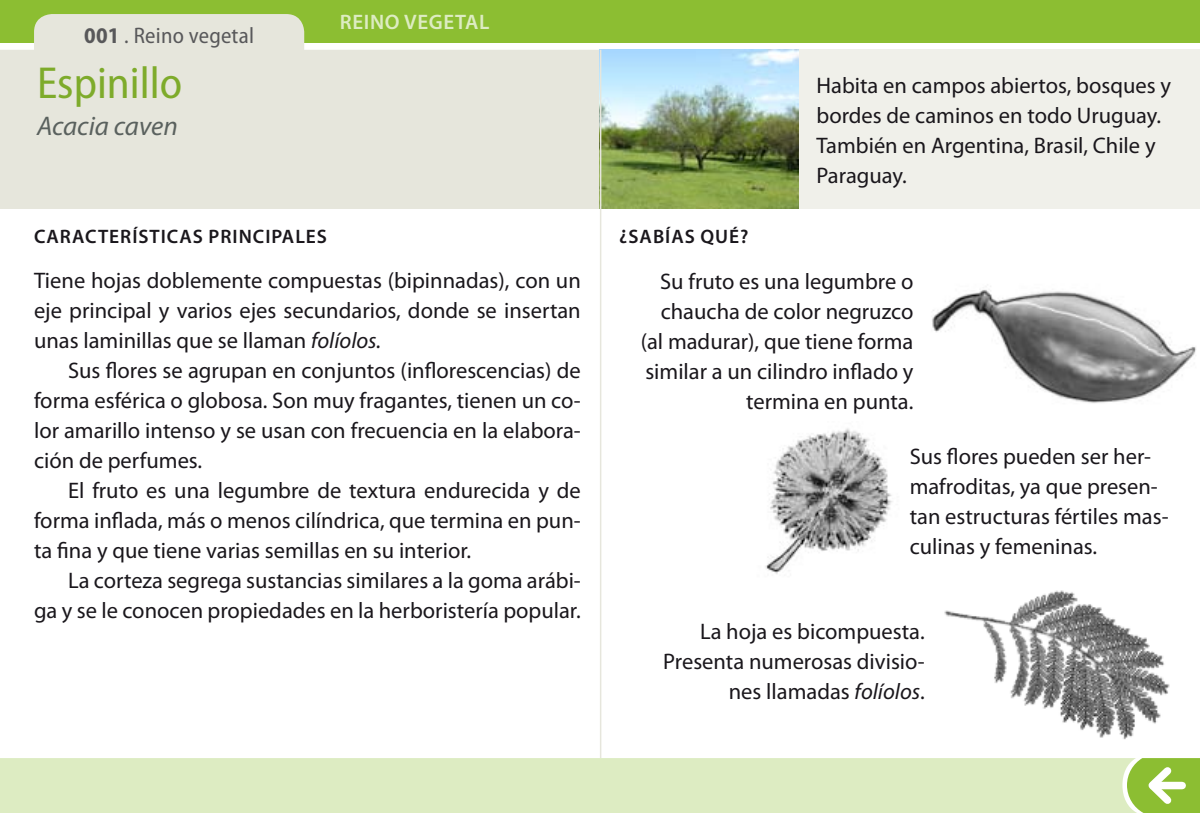
<style>
.page{position:relative;width:1200px;height:813px;background:#fff}
.page>*{position:absolute;margin:0;border:0;box-sizing:border-box;transform-origin:0 0}
.t1{font:semi-condensed 45px "Myriad Pro";color:#8cbe32}
.t2{font:italic 27px "Myriad Pro";color:#646c6e}
.TEXTO_1{font:22.5px/30px "Myriad Pro";color:#1a171c;text-align:right}
.TEXTO_2{font:22.5px/30px "Myriad Pro";color:#1a171c;text-align:justify}
.GLOSARIO_DEFINICIÓN{font:22.5px/30px "Myriad Pro";color:#1a171c}
.t3{font:semi-condensed 22.5px "Myriad Pro";letter-spacing:.01em;color:#58585a}
.t4{font:600 21px "Myriad Pro";letter-spacing:.03em;color:#ddecc2}
.t5{font:600 19.5px "Myriad Pro";letter-spacing:.05em;color:#1a171c}
.s1{font-weight:700}
.s2{font-style:italic}
</style>
<div class="page">
<div style="left:0;top:0;width:1199px;height:43px;background:#8cbe32"></div>
<svg style="left:0;top:14px;width:1199px;height:195px;fill:#e6e6dc"></svg>
<img style="left:932px;top:289px;width:264px;height:114px">
<img style="left:944px;top:590px;width:226px;height:150px">
<img style="left:765px;top:428px;width:128px;height:146px">
<img style="left:601px;top:50px;width:198px;height:159px">
<div style="left:799px;top:50px;width:400px;height:159px;background:#f0f0ea"></div>
<hr style="left:599px;top:50px;width:2px;height:707px;background:#e6e6dc">
<div style="left:0;top:757px;width:1126px;height:55px;background:#ddecc2"></div>
<svg style="left:1126px;top:758px;width:73px;height:54px"></svg>
<p class="t3" style="left:84px;top:21px;width:171px"><span class="s1">001</span> . Reino vegetal</p>
<h1 class="t1" style="left:37px;top:56px;width:147px">Espinillo</h1>
<p class="t2" style="left:37px;top:109px;width:142px">Acacia caven</p>
<p class="t4" style="left:340px;top:9px;width:151px">REINO VEGETAL</p>
<p class="t5" style="left:34px;top:224px;width:294px">CARACTERÍSTICAS PRINCIPALES</p>
<p class="t5" style="left:619px;top:224px;width:131px">¿SABÍAS QUÉ?</p>
<p class="GLOSARIO_DEFINICIÓN" style="left:816px;top:70px;width:356px">Habita en campos abiertos, bosques y bordes de caminos en todo Uruguay.<br>También en Argentina, Brasil, Chile y<br>Paraguay.</p>
<p class="TEXTO_1" style="left:34px;top:265px;width:548px;text-align:justify">Tiene hojas doblemente compuestas (bipinnadas), con un eje principal y varios ejes secundarios, donde se insertan unas laminillas que se llaman <span class="s2">folíolos.</span></p>
<p class="TEXTO_2" style="left:34px;top:355px;width:548px;text-indent:34px">Sus flores se agrupan en conjuntos (inflorescencias) de forma esférica o globosa. Son muy fragantes, tienen un co&shy;lor amarillo intenso y se usan con frecuencia en la elabora&shy;ción de perfumes.</p>
<p class="TEXTO_2" style="left:34px;top:475px;width:548px;text-indent:34px">El fruto es una legumbre de textura endurecida y de forma inflada, más o menos cilíndrica, que termina en pun&shy;ta fina y que tiene varias semillas en su interior.</p>
<p class="TEXTO_2" style="left:34px;top:565px;width:548px;text-align:right">La corteza segrega sustancias similares a la goma arábi-<br>ga y se le conocen propiedades en la herboristería popular.</p>
<p class="TEXTO_1" style="left:640px;top:266px;width:274px">Su fruto es una legumbre o chaucha de color negruzco (al madurar), que tiene forma similar a un cilindro inflado y termina en punta.</p>
<p class="TEXTO_1" style="left:909px;top:441px;width:260px;text-align:left">Sus flores pueden ser her&shy;mafroditas, ya que presen&shy;tan estructuras fértiles mas&shy;culinas y femeninas.</p>
<p class="TEXTO_1" style="left:663px;top:616px;width:263px">La hoja es bicompuesta.<br>Presenta numerosas divisio&shy;nes llamadas <span class="s2">folíolos</span>.</p>
</div>
